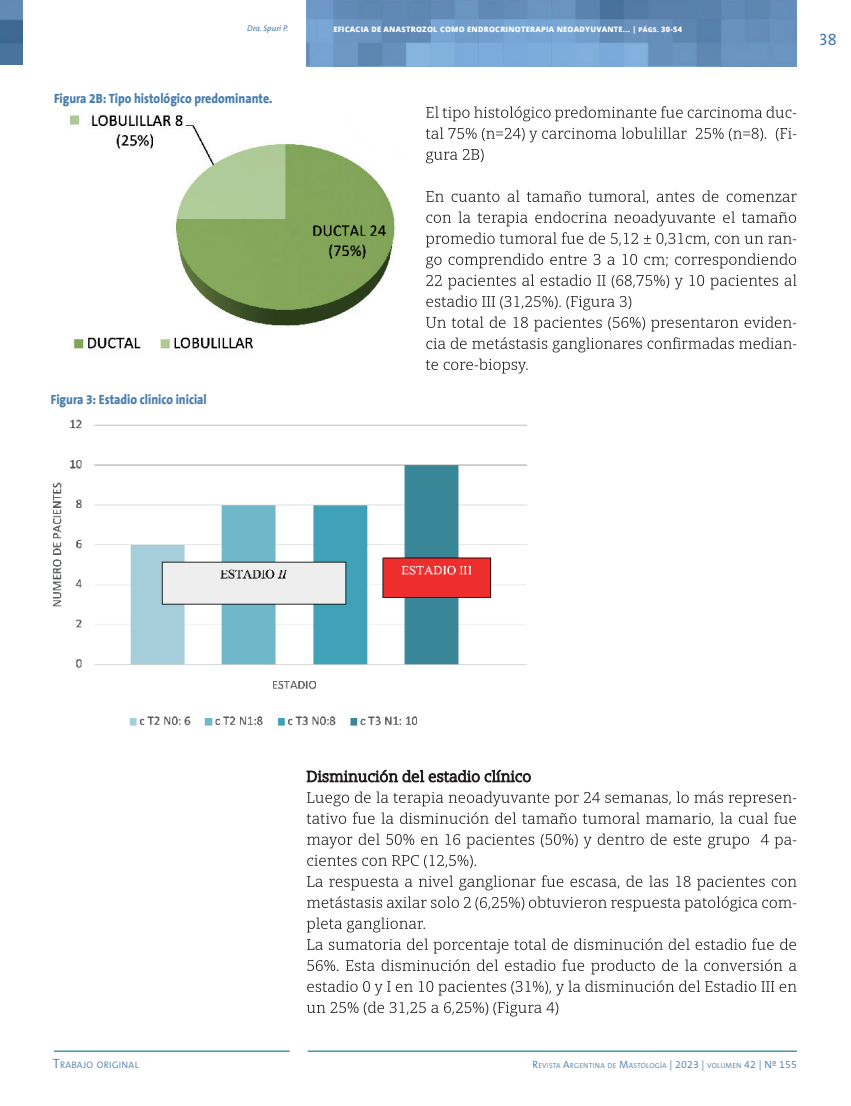
<style>
.page{position:relative;width:851px;height:1106px;background:#fff}
.page>*{position:absolute;margin:0;border:0;box-sizing:border-box;transform-origin:0 0}
.t1{font:16.5px "The Serif Caps";color:#497dad}
.t2{font:800 13.5px "The Sans B8";color:#497dad;scale:.89 1}
.t3{font:300 9.45px "The Sans B4";letter-spacing:.03em;color:#497dad}
.t4{font:italic 8.25px "The Sans B5 Plain";color:#497dad}
.t5{font:800 7.5px "Open Sans";letter-spacing:.03em;color:#fff}
.t6{font:300 7.35px "The Sans B4";letter-spacing:.03em;color:#497dad}
.s1{font-size:6.6px}
.s2{font-size:13.5px}
.s3{font-size:10.5px}
</style>
<div class="page">
<hr style="left:54px;top:1050px;width:235px;height:2px;background:#47989d">
<hr style="left:307px;top:1050px;width:489px;height:2px;background:#47989d">
<img style="left:0;top:0;width:22px;height:65px">
<img style="left:306px;top:0;width:490px;height:67px">
<svg style="left:307px;top:1001px;width:251px;height:15px"></svg>
<svg style="left:307px;top:980px;width:489px;height:15px"></svg>
<svg style="left:307px;top:959px;width:489px;height:15px"></svg>
<svg style="left:307px;top:938px;width:488px;height:15px"></svg>
<svg style="left:307px;top:917px;width:118px;height:15px"></svg>
<svg style="left:307px;top:896px;width:489px;height:15px"></svg>
<svg style="left:307px;top:875px;width:489px;height:15px"></svg>
<svg style="left:307px;top:854px;width:169px;height:14px"></svg>
<svg style="left:307px;top:833px;width:489px;height:15px"></svg>
<svg style="left:306px;top:812px;width:489px;height:13px"></svg>
<svg style="left:307px;top:791px;width:489px;height:15px"></svg>
<svg style="left:306px;top:770px;width:224px;height:12px"></svg>
<svg style="left:425px;top:358px;width:102px;height:15px"></svg>
<svg style="left:426px;top:337px;width:370px;height:15px"></svg>
<svg style="left:426px;top:316px;width:370px;height:15px"></svg>
<svg style="left:426px;top:295px;width:205px;height:15px"></svg>
<svg style="left:426px;top:274px;width:370px;height:15px"></svg>
<svg style="left:426px;top:253px;width:370px;height:15px"></svg>
<svg style="left:426px;top:232px;width:370px;height:15px"></svg>
<svg style="left:426px;top:211px;width:370px;height:15px"></svg>
<svg style="left:426px;top:190px;width:370px;height:14px"></svg>
<svg style="left:426px;top:149px;width:57px;height:14px"></svg>
<svg style="left:425px;top:127px;width:371px;height:15px"></svg>
<svg style="left:426px;top:106px;width:370px;height:15px"></svg>
<img style="left:106px;top:424px;width:420px;height:302px">
<img style="left:53px;top:419px;width:53px;height:249px">
<img style="left:70px;top:114px;width:325px;height:238px">
<p class="t4" style="left:247px;top:24px;width:42px">Dra. Spuri P.</p>
<p class="t5" style="left:333px;top:23px;width:350px">EFICACIA DE ANASTROZOL COMO ENDROCRINOTERAPIA NEOADYUVANTE... | <span class="s1">PÁGS.</span> 30-54</p>
<h2 class="t2" style="left:54px;top:91px;width:247px">Figura 2B: Tipo histológico predominante.</h2>
<h2 class="t2" style="left:51px;top:393px;width:177px">Figura 3: Estadio clínico inicial</h2>
<h1 class="t1" style="left:819px;top:25px;width:19px">38</h1>
<p class="t3" style="left:53px;top:1059px;width:87px"><span class="s2">T</span>RABAJO ORIGINAL</p>
<p class="t6" style="left:532px;top:1061px;width:266px"><span class="s3">R</span>EVISTA <span class="s3">A</span>RGENTINA DE <span class="s3">M</span>ASTOLOGÍA <span class="s3">| 2023 |</span> VOLUMEN <span class="s3">42 | Nº 155</span></p>
</div>
